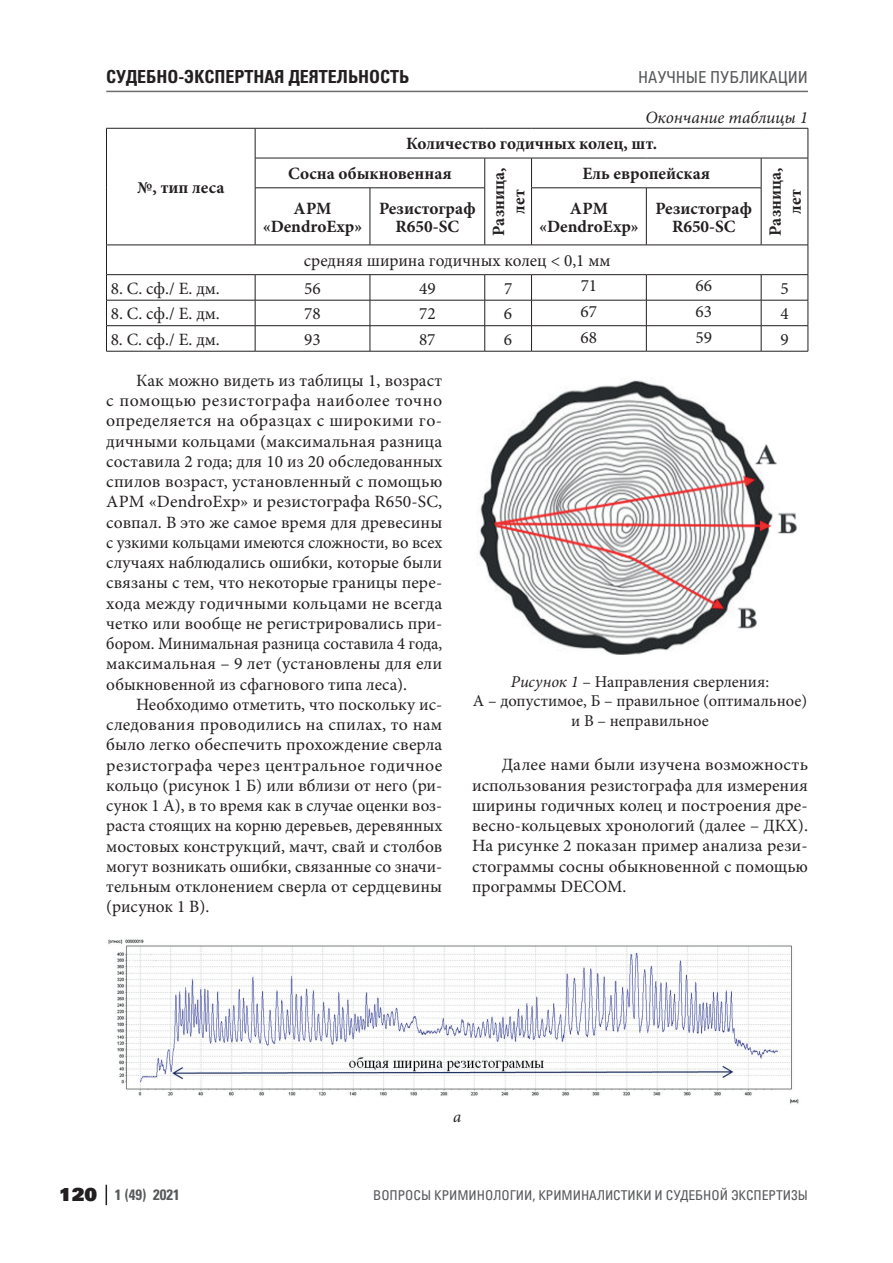
<style>
.page{position:relative;width:893px;height:1263px;background:#fff}
.page>*{position:absolute;margin:0;border:0;box-sizing:border-box;transform-origin:0 0}
.t1{font:700 18px "Partner Condensed";color:#231f20}
.t2{font:900 18px "Partner";color:#231f20}
.t3{font:17.25px/20.2px "Minion Pro";color:#231f20;text-align:justify}
.t4{font:700 17.25px/18px "Minion Pro";color:#231f20;text-align:center}
.t5{font:italic 17.25px "Minion Pro";letter-spacing:-.01em;color:#231f20}
.t6{font:16.5px/19.5px "Minion Pro";color:#231f20;text-align:center}
.t7{font:16.5px "Partner Condensed";color:#57585a}
.t8{font:italic 16.5px "Minion Pro";color:#231f20}
.t9{font:700 15px "Partner Condensed";color:#57585a}
.t10{font:13.5px "Partner Condensed";color:#57585a}
.s1{font-style:italic}
</style>
<div class="page">
<hr style="left:106px;top:91px;width:702px;height:1px;background:#6c6d70">
<svg style="left:106px;top:1185px;width:1px;height:20px"></svg>
<hr style="left:106px;top:128px;width:149px;height:1px;background:#231f20">
<hr style="left:106px;top:128px;width:1px;height:30px;background:#231f20">
<hr style="left:106px;top:158px;width:1px;height:30px;background:#231f20">
<hr style="left:106px;top:188px;width:1px;height:57px;background:#231f20">
<hr style="left:106px;top:245px;width:149px;height:1px;background:#231f20">
<hr style="left:255px;top:128px;width:115px;height:1px;background:#231f20">
<hr style="left:255px;top:128px;width:1px;height:30px;background:#231f20">
<hr style="left:370px;top:128px;width:115px;height:1px;background:#231f20">
<hr style="left:485px;top:128px;width:46px;height:1px;background:#231f20">
<hr style="left:531px;top:128px;width:115px;height:1px;background:#231f20">
<hr style="left:646px;top:128px;width:115px;height:1px;background:#231f20">
<hr style="left:761px;top:128px;width:47px;height:1px;background:#231f20">
<hr style="left:808px;top:128px;width:1px;height:30px;background:#231f20">
<hr style="left:255px;top:158px;width:115px;height:1px;background:#231f20">
<hr style="left:255px;top:158px;width:1px;height:30px;background:#231f20">
<hr style="left:370px;top:158px;width:115px;height:1px;background:#231f20">
<hr style="left:485px;top:158px;width:46px;height:1px;background:#231f20">
<hr style="left:484px;top:158px;width:1px;height:30px;background:#231f20">
<hr style="left:531px;top:158px;width:115px;height:1px;background:#231f20">
<hr style="left:531px;top:158px;width:1px;height:30px;background:#231f20">
<hr style="left:646px;top:158px;width:115px;height:1px;background:#231f20">
<hr style="left:761px;top:158px;width:47px;height:1px;background:#231f20">
<hr style="left:761px;top:158px;width:1px;height:30px;background:#231f20">
<hr style="left:808px;top:158px;width:1px;height:30px;background:#231f20">
<hr style="left:255px;top:188px;width:115px;height:1px;background:#231f20">
<hr style="left:255px;top:188px;width:1px;height:57px;background:#231f20">
<hr style="left:370px;top:188px;width:115px;height:1px;background:#231f20">
<hr style="left:370px;top:188px;width:1px;height:57px;background:#231f20">
<hr style="left:484px;top:188px;width:1px;height:57px;background:#231f20">
<hr style="left:531px;top:188px;width:115px;height:1px;background:#231f20">
<hr style="left:531px;top:188px;width:1px;height:57px;background:#231f20">
<hr style="left:646px;top:188px;width:115px;height:1px;background:#231f20">
<hr style="left:646px;top:188px;width:1px;height:57px;background:#231f20">
<hr style="left:761px;top:188px;width:1px;height:57px;background:#231f20">
<hr style="left:808px;top:188px;width:1px;height:57px;background:#231f20">
<hr style="left:255px;top:245px;width:115px;height:1px;background:#231f20">
<hr style="left:370px;top:245px;width:115px;height:1px;background:#231f20">
<hr style="left:485px;top:245px;width:46px;height:1px;background:#231f20">
<hr style="left:531px;top:245px;width:115px;height:1px;background:#231f20">
<hr style="left:646px;top:245px;width:115px;height:1px;background:#231f20">
<hr style="left:761px;top:245px;width:47px;height:1px;background:#231f20">
<hr style="left:106px;top:274px;width:149px;height:1px;background:#231f20">
<hr style="left:255px;top:274px;width:115px;height:1px;background:#231f20">
<hr style="left:370px;top:274px;width:115px;height:1px;background:#231f20">
<hr style="left:485px;top:274px;width:46px;height:1px;background:#231f20">
<hr style="left:531px;top:274px;width:115px;height:1px;background:#231f20">
<hr style="left:646px;top:274px;width:115px;height:1px;background:#231f20">
<hr style="left:761px;top:274px;width:47px;height:1px;background:#231f20">
<hr style="left:106px;top:300px;width:149px;height:1px;background:#231f20">
<hr style="left:255px;top:300px;width:115px;height:1px;background:#231f20">
<hr style="left:370px;top:300px;width:115px;height:1px;background:#231f20">
<hr style="left:485px;top:300px;width:46px;height:1px;background:#231f20">
<hr style="left:531px;top:300px;width:115px;height:1px;background:#231f20">
<hr style="left:646px;top:300px;width:115px;height:1px;background:#231f20">
<hr style="left:761px;top:300px;width:47px;height:1px;background:#231f20">
<hr style="left:106px;top:325px;width:149px;height:1px;background:#231f20">
<svg style="left:106px;top:245px;width:1px;height:106px"></svg>
<hr style="left:255px;top:325px;width:115px;height:1px;background:#231f20">
<svg style="left:255px;top:275px;width:1px;height:76px"></svg>
<hr style="left:370px;top:325px;width:115px;height:1px;background:#231f20">
<svg style="left:370px;top:275px;width:1px;height:76px"></svg>
<hr style="left:485px;top:325px;width:46px;height:1px;background:#231f20">
<svg style="left:484px;top:275px;width:1px;height:76px"></svg>
<hr style="left:531px;top:325px;width:115px;height:1px;background:#231f20">
<svg style="left:531px;top:275px;width:1px;height:76px"></svg>
<hr style="left:646px;top:325px;width:115px;height:1px;background:#231f20">
<svg style="left:646px;top:275px;width:1px;height:76px"></svg>
<hr style="left:761px;top:325px;width:47px;height:1px;background:#231f20">
<svg style="left:761px;top:275px;width:1px;height:76px"></svg>
<svg style="left:808px;top:245px;width:1px;height:106px"></svg>
<hr style="left:106px;top:351px;width:149px;height:1px;background:#231f20">
<hr style="left:255px;top:351px;width:115px;height:1px;background:#231f20">
<hr style="left:370px;top:351px;width:115px;height:1px;background:#231f20">
<hr style="left:485px;top:351px;width:46px;height:1px;background:#231f20">
<hr style="left:531px;top:351px;width:115px;height:1px;background:#231f20">
<hr style="left:646px;top:351px;width:115px;height:1px;background:#231f20">
<hr style="left:761px;top:351px;width:47px;height:1px;background:#231f20">
<img style="left:478px;top:378px;width:319px;height:277px">
<img style="left:108px;top:939px;width:691px;height:165px">
<p class="t1" style="left:106px;top:66px;width:304px">СУДЕБНО-ЭКСПЕРТНАЯ ДЕЯТЕЛЬНОСТЬ</p>
<p class="t7" style="left:638px;top:67px;width:171px">НАУЧНЫЕ ПУБЛИКАЦИИ</p>
<p class="t4" style="left:137px;top:178px;width:89px">№, тип леса</p>
<p class="t5" style="left:645px;top:106px;width:164px">Окончание таблицы 1</p>
<p class="t4" style="left:288px;top:129px;width:370px;line-height:29.7px;text-align:left;text-indent:118px">Количество годичных колец, шт.<br>Сосна обыкновенная</p>
<p class="t4" style="left:488px;top:236px;width:70px;line-height:20.2px;rotate:-90deg">Разница, лет</p>
<p class="t4" style="left:582px;top:164px;width:129px">Ель европейская</p>
<p class="t4" style="left:766px;top:236px;width:70px;rotate:-90deg">Разница,</p>
<p class="t4" style="left:379px;top:199px;width:98px">Резистограф<br>R650-SC</p>
<p class="t4" style="left:539px;top:199px;width:101px">АРМ «DendroExp»</p>
<p class="t4" style="left:655px;top:199px;width:98px">Резистограф<br>R650-SC</p>
<p class="t3" style="left:304px;top:250px;width:308px">средняя ширина годичных колец &lt; 0,1 мм</p>
<p class="t4" style="left:293px;top:199px;width:40px">АРМ</p>
<p class="t4" style="left:263px;top:217px;width:101px">«DendroExp»</p>
<p class="t4" style="left:786px;top:214px;width:26px;rotate:-90deg">лет</p>
<p class="t3" style="left:111px;top:278px;width:111px">8. С. сф./ Е. дм.</p>
<p class="t3" style="left:304px;top:278px;width:18px">56</p>
<p class="t3" style="left:419px;top:278px;width:18px">49</p>
<p class="t3" style="left:504px;top:278px;width:10px">7</p>
<p class="t3" style="left:581px;top:276px;width:18px">71</p>
<p class="t3" style="left:695px;top:276px;width:18px">66</p>
<p class="t3" style="left:780px;top:278px;width:10px">5</p>
<p class="t3" style="left:111px;top:304px;width:111px">8. С. сф./ Е. дм.</p>
<p class="t3" style="left:304px;top:304px;width:18px">78</p>
<p class="t3" style="left:419px;top:304px;width:18px">72</p>
<p class="t3" style="left:504px;top:304px;width:10px">6</p>
<p class="t3" style="left:581px;top:301px;width:18px">67</p>
<p class="t3" style="left:695px;top:301px;width:18px">63</p>
<p class="t3" style="left:780px;top:304px;width:10px">4</p>
<p class="t3" style="left:111px;top:329px;width:111px">8. С. сф./ Е. дм.</p>
<p class="t3" style="left:304px;top:329px;width:18px">93</p>
<p class="t3" style="left:419px;top:329px;width:18px">87</p>
<p class="t3" style="left:504px;top:329px;width:10px">6</p>
<p class="t3" style="left:581px;top:327px;width:18px">68</p>
<p class="t3" style="left:695px;top:327px;width:18px">59</p>
<p class="t3" style="left:780px;top:329px;width:10px">9</p>
<p class="t3" style="left:106px;top:370px;width:338px;text-indent:30px">Как можно видеть из таблицы 1, возраст с помощью резистографа наиболее точно определяется на образцах с широкими го&shy;дичными кольцами (максимальная разница составила 2 года; для 10 из 20 обследованных спилов возраст, установленный с помощью АРМ «DendroExp» и резистографа R650-SC, совпал. В это же самое время для древесины с узкими кольцами имеются сложности, во всех случаях наблюдались ошибки, которые были связаны с тем, что некоторые границы пере&shy;хода между годичными кольцами не всегда четко или вообще не регистрировались при&shy;бором. Минимальная разница составила 4 года, максимальная – 9 лет (установлены для ели обыкновенной из сфагнового типа леса).</p>
<p class="t3" style="left:106px;top:694px;width:338px;text-indent:30px">Необходимо отметить, что поскольку ис&shy;следования проводились на спилах, то нам было легко обеспечить прохождение сверла резистографа через центральное годичное кольцо (рисунок 1 Б) или вблизи от него (ри&shy;сунок 1 А), в то время как в случае оценки воз&shy;раста стоящих на корню деревьев, деревянных мостовых конструкций, мачт, свай и столбов могут возникать ошибки, связанные со значи&shy;тельным отклонением сверла от сердцевины (рисунок 1 В).</p>
<p class="t6" style="left:473px;top:672px;width:336px"><span class="s1">Рисунок 1</span> – Направления сверления:<br>А – допустимое, Б – правильное (оптимальное) и В – неправильное</p>
<p class="t3" style="left:472px;top:755px;width:337px;text-indent:30px">Далее нами были изучена возможность использования резистографа для измерения ширины годичных колец и построения дре&shy;весно-кольцевых хронологий (далее – ДКХ).<br>На рисунке 2 показан пример анализа рези&shy;стограммы сосны обыкновенной с помощью программы DECOM.</p>
<p class="t8" style="left:453px;top:1105px;width:10px">а</p>
<p class="t2" style="left:59px;top:1184px;width:40px">120</p>
<p class="t9" style="left:115px;top:1185px;width:66px">1 (49) 2021</p>
<p class="t10" style="left:373px;top:1187px;width:436px">ВОПРОСЫ КРИМИНОЛОГИИ, КРИМИНАЛИСТИКИ И СУДЕБНОЙ ЭКСПЕРТИЗЫ</p>
</div>
